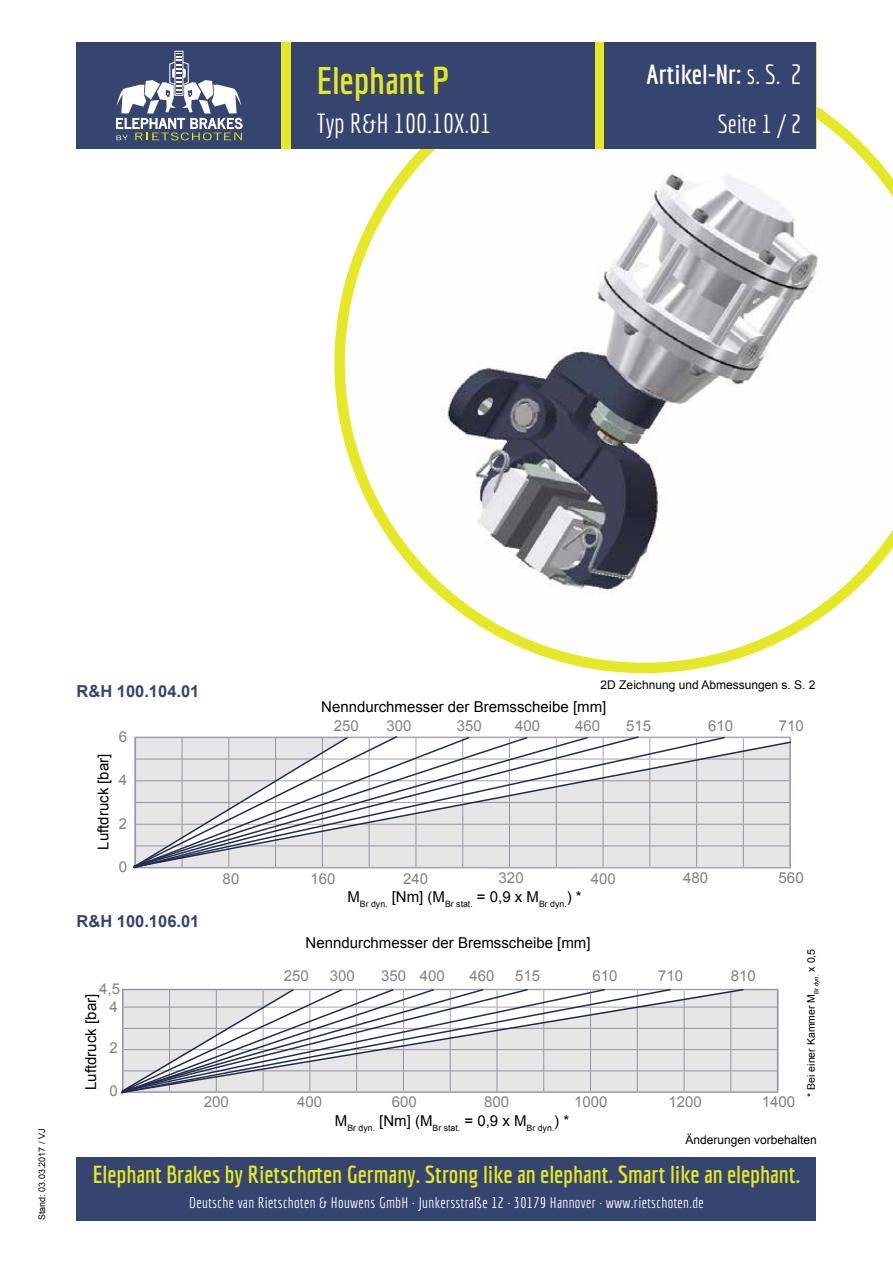
<style>
.page{position:relative;width:893px;height:1263px;background:#fff}
.page>*{position:absolute;margin:0;border:0;box-sizing:border-box;transform-origin:0 0}
.t1{font:700 37.5px "Economica";color:#e4e826}
.t2{font:27px "Economica";color:#fff}
.t3{font:700 27px "Economica";color:#fff}
.t4{font:25.5px "Economica";color:#fff}
.t5{font:700 24px "Economica";color:#e4e826}
.t6{font:700 16.5px "Arial";color:#364570}
.t7{font:15.15px "Arial";color:#808285}
.t8{font:15px "Arial";color:#808285}
.t9{font:15px "Arial";color:#000}
.t10{font:15px "Economica";letter-spacing:.025em;color:#fff}
.t11{font:12px "Arial";color:#000}
.t12{font:10.5px "Arial";color:#000}
.t13{font:9px "Arial";color:#000}
.t14{font:8.7px "Arial";color:#000}
.s1{font-weight:400}
</style>
<div class="page">
<div style="left:76px;top:1157px;width:740px;height:63px;background:#364570"></div>
<svg style="left:334px;top:106px;width:559px;height:567px"></svg>
<div style="left:76px;top:43px;width:741px;height:106px;background:#e4e826"></div>
<div style="left:76px;top:43px;width:204px;height:106px;background:#364570"></div>
<div style="left:605px;top:43px;width:211px;height:106px;background:#364570"></div>
<div style="left:291px;top:43px;width:303px;height:106px;background:#364570"></div>
<div style="left:175px;top:51px;width:8px;height:45px;border:1px solid #fff"></div>
<svg style="left:116px;top:53px;width:127px;height:87px"></svg>
<hr style="left:697px;top:736px;width:46px;height:2px;background:#a4a4b6">
<hr style="left:743px;top:736px;width:48px;height:2px;background:#a4a4b6">
<hr style="left:789px;top:738px;width:2px;height:21px;background:#a4a4b6">
<hr style="left:731px;top:1091px;width:47px;height:2px;background:#a4a4b6">
<svg style="left:133px;top:736px;width:338px;height:133px"></svg>
<svg style="left:137px;top:742px;width:654px;height:125px;fill:#e6e6e6"></svg>
<svg style="left:121px;top:988px;width:408px;height:106px"></svg>
<svg style="left:126px;top:989px;width:653px;height:103px;fill:#e6e6e6"></svg>
<h1 class="t1" style="left:317px;top:59px;width:134px">Elephant P</h1>
<h2 class="t2" style="left:317px;top:108px;width:176px">Typ R&amp;H 100.10X.01</h2>
<h2 class="t3" style="left:647px;top:59px;width:157px">Artikel-Nr: <span class="s1">s. S. 2</span></h2>
<h3 class="t4" style="left:718px;top:109px;width:85px">Seite 1 / 2</h3>
<p class="t13" style="left:36px;top:1220px;width:93px;rotate:-90deg">Stand: 03.03.2017 / VJ</p>
<p class="t6" style="left:77px;top:680px;width:124px">R&amp;H 100.104.01</p>
<p class="t8" style="left:119px;top:727px;width:10px">6</p>
<p class="t9" style="left:94px;top:849px;width:97px;rotate:-90deg">Luftdruck [bar]</p>
<p class="t8" style="left:119px;top:770px;width:10px">4</p>
<p class="t8" style="left:119px;top:813px;width:10px">2</p>
<p class="t8" style="left:119px;top:857px;width:10px">0</p>
<p class="t6" style="left:77px;top:910px;width:124px">R&amp;H 100.106.01</p>
<p class="t8" style="left:223px;top:868px;width:18px">80</p>
<p class="t8" style="left:99px;top:979px;width:22px">4,5</p>
<p class="t9" style="left:81px;top:1090px;width:97px;rotate:-90deg">Luftdruck [bar]</p>
<p class="t8" style="left:110px;top:997px;width:10px">4</p>
<p class="t8" style="left:110px;top:1038px;width:10px">2</p>
<p class="t8" style="left:110px;top:1081px;width:10px">0</p>
<p class="t8" style="left:204px;top:1092px;width:27px">200</p>
<p class="t11" style="left:601px;top:677px;width:216px">2D Zeichnung und Abmessungen s. S. 2</p>
<p class="t9" style="left:321px;top:697px;width:287px">Nenndurchmesser der Bremsscheibe [mm]</p>
<p class="t8" style="left:334px;top:716px;width:27px">250</p>
<p class="t8" style="left:386px;top:716px;width:27px">300</p>
<p class="t8" style="left:457px;top:716px;width:27px">350</p>
<p class="t8" style="left:515px;top:716px;width:27px">400</p>
<p class="t8" style="left:575px;top:716px;width:27px">460</p>
<p class="t8" style="left:626px;top:716px;width:27px">515</p>
<p class="t8" style="left:708px;top:716px;width:27px">610</p>
<p class="t8" style="left:779px;top:716px;width:27px">710</p>
<p class="t8" style="left:311px;top:868px;width:27px">160</p>
<p class="t8" style="left:403px;top:868px;width:27px">240</p>
<p class="t8" style="left:499px;top:868px;width:27px">320</p>
<p class="t8" style="left:591px;top:868px;width:27px">400</p>
<p class="t8" style="left:683px;top:868px;width:27px">480</p>
<p class="t7" style="left:778px;top:868px;width:27px">560</p>
<p class="t14" style="left:347px;top:898px;width:236px"><sup>M</sup>Br dyn. <sup>[Nm]</sup> <sup>(M</sup>Br stat. <sup>=</sup> <sup>0,9</sup> <sup>x</sup> <sup>M</sup>Br dyn.<sup>)</sup> <sup>*</sup></p>
<p class="t9" style="left:305px;top:933px;width:287px">Nenndurchmesser der Bremsscheibe [mm]</p>
<p class="t8" style="left:284px;top:966px;width:27px">250</p>
<p class="t8" style="left:330px;top:966px;width:27px">300</p>
<p class="t8" style="left:381px;top:966px;width:27px">350</p>
<p class="t8" style="left:420px;top:966px;width:27px">400</p>
<p class="t8" style="left:469px;top:966px;width:27px">460</p>
<p class="t8" style="left:515px;top:966px;width:27px">515</p>
<p class="t8" style="left:592px;top:966px;width:27px">610</p>
<p class="t8" style="left:297px;top:1092px;width:27px">400</p>
<p class="t8" style="left:392px;top:1092px;width:27px">600</p>
<p class="t8" style="left:484px;top:1092px;width:27px">800</p>
<p class="t8" style="left:574px;top:1092px;width:35px">1000</p>
<p class="t8" style="left:658px;top:966px;width:27px">710</p>
<p class="t8" style="left:731px;top:966px;width:27px">810</p>
<p class="t8" style="left:668px;top:1092px;width:35px">1200</p>
<p class="t7" style="left:762px;top:1092px;width:35px">1400</p>
<p class="t12" style="left:804px;top:1097px;width:149px;rotate:-90deg">* Bei einer Kammer M<sub>Br</sub> <sub>dyn.</sub> x 0,5</p>
<p class="t14" style="left:335px;top:1122px;width:236px"><sup>M</sup>Br dyn. <sup>[Nm]</sup> <sup>(M</sup>Br stat. <sup>=</sup> <sup>0,9</sup> <sup>x</sup> <sup>M</sup>Br dyn.<sup>)</sup> <sup>*</sup></p>
<p class="t11" style="left:685px;top:1132px;width:133px">Änderungen vorbehalten</p>
<h3 class="t5" style="left:93px;top:1160px;width:709px">Elephant Brakes by Rietschoten Germany. Strong like an elephant. Smart like an elephant.</h3>
<p class="t10" style="left:189px;top:1194px;width:516px">Deutsche van Rietschoten &amp; Houwens GmbH · Junkersstraße 12 · 30179 Hannover · www.rietschoten.de</p>
</div>
